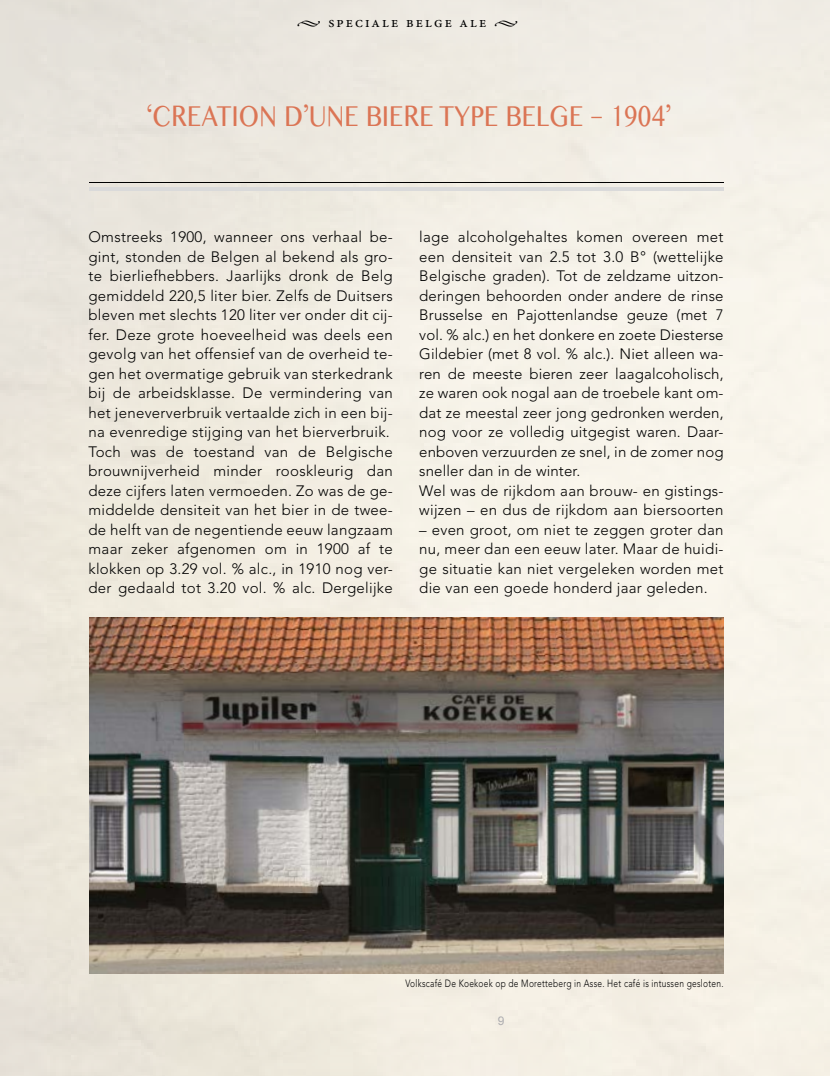
<style>
.page{position:relative;width:830px;height:1076px;background:#fff}
.page>*{position:absolute;margin:0;border:0;box-sizing:border-box;transform-origin:0 0}
.t1{font:42px "Sinhala MN";letter-spacing:.01em;color:#db7555;scale:.8 1}
.t2{font:300 15px/19.5px "Avenir LT Std";letter-spacing:.02em;color:#000}
.t3{font:15px "Minion Pro";letter-spacing:.14em;color:#000}
.t4{font:12px "Arial";color:#949cb1}
.t5{font:300 10.5px "Avenir LT Std";letter-spacing:.03em;color:#000;scale:.8 1}
</style>
<div class="page">
<img style="left:1px;top:0;width:828px;height:1076px">
<img style="left:0;top:0;width:1px;height:1076px">
<img style="left:89px;top:617px;width:634px;height:357px">
<hr style="left:90px;top:188px;width:633px;height:3px;background:#dadada">
<hr style="left:90px;top:182px;width:633px;height:1px;background:#000">
<p class="t3" style="left:296px;top:13px;width:223px">• speciale belge ale •</p>
<h1 class="t1" style="left:147px;top:96px;width:656px">‘CREATION D’UNE BIERE TYPE BELGE – 1904’</h1>
<p class="t2" style="left:88px;top:227px;width:306px">Omstreeks 1900, wanneer ons verhaal be&shy;gint, stonden de Belgen al bekend als gro&shy;te bierliefhebbers. Jaarlijks dronk de Belg gemiddeld 220,5 liter bier. Zelfs de Duitsers bleven met slechts 120 liter ver onder dit cij&shy;fer. Deze grote hoeveelheid was deels een gevolg van het offensief van de overheid te&shy;gen het overmatige gebruik van sterkedrank bij de arbeidsklasse. De vermindering van het jeneververbruik vertaalde zich in een bij&shy;na evenredige stijging van het bierverbruik.<br>Toch was de toestand van de Belgische brouwnijverheid minder rooskleurig dan deze cijfers laten vermoeden. Zo was de ge&shy;middelde densiteit van het bier in de twee&shy;de helft van de negentiende eeuw langzaam maar zeker afgenomen om in 1900 af te klokken op 3.29 vol. % alc., in 1910 nog ver&shy;der gedaald tot 3.20 vol. % alc. Dergelijke</p>
<p class="t2" style="left:419px;top:227px;width:306px">lage alcoholgehaltes komen overeen met een densiteit van 2.5 tot 3.0 B° (wettelijke Belgische graden). Tot de zeldzame uitzon&shy;deringen behoorden onder andere de rinse Brusselse en Pajottenlandse geuze (met 7 vol. % alc.) en het donkere en zoete Diesterse Gildebier (met 8 vol. % alc.). Niet alleen wa&shy;ren de meeste bieren zeer laagalcoholisch, ze waren ook nogal aan de troebele kant om&shy;dat ze meestal zeer jong gedronken werden, nog voor ze volledig uitgegist waren. Daar&shy;enboven verzuurden ze snel, in de zomer nog sneller dan in de winter.<br>Wel was de rijkdom aan brouw- en gistings&shy;wijzen – en dus de rijkdom aan biersoorten</p>
<p class="t2" style="left:419px;top:520px;width:306px;text-align:justify">– even groot, om niet te zeggen groter dan nu, meer dan een eeuw later. Maar de huidi&shy;ge situatie kan niet vergeleken worden met die van een goede honderd jaar geleden.</p>
<p class="t5" style="left:405px;top:977px;width:399px">Volkscafé De Koekoek op de Moretteberg in Asse. Het café is intussen gesloten.</p>
<p class="t4" style="left:497px;top:1013px;width:8px">9</p>
</div>
